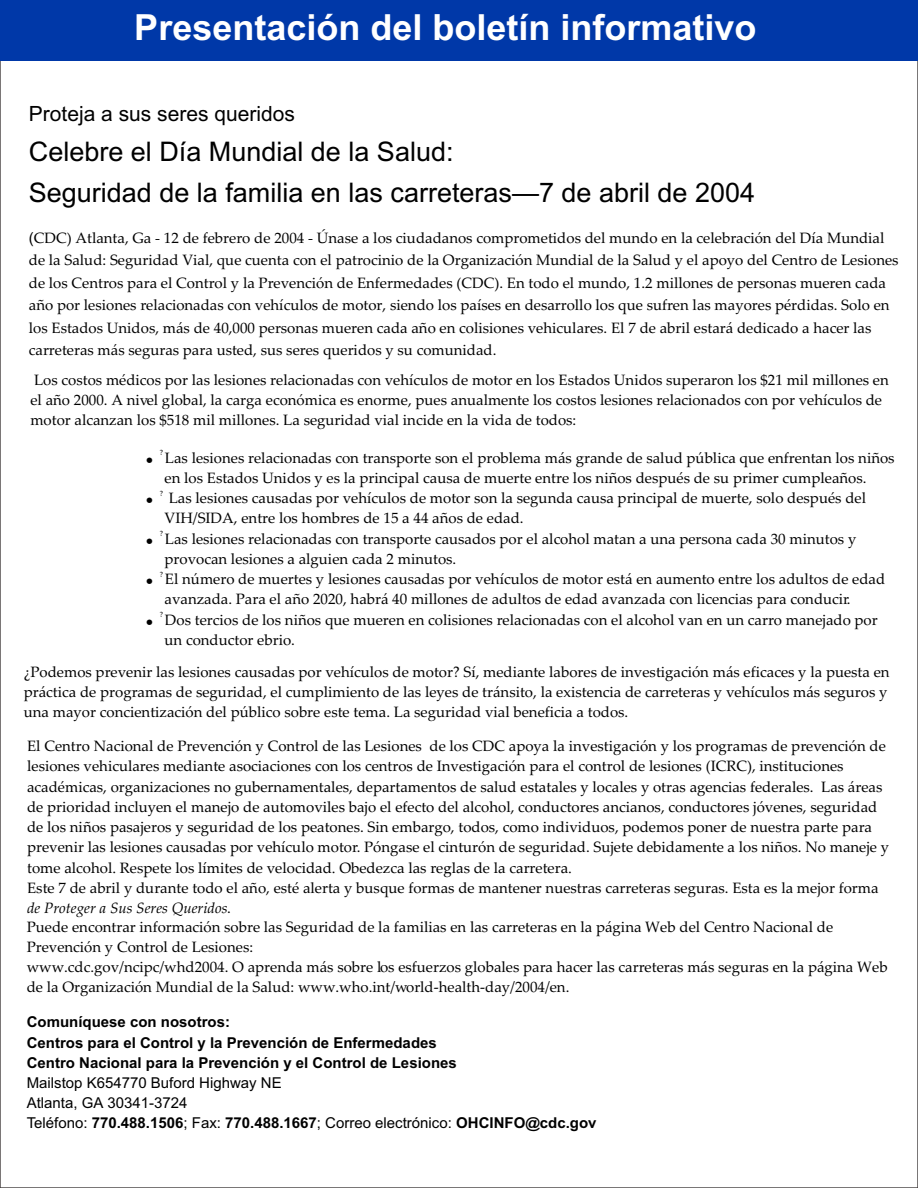
<style>
.page{position:relative;width:918px;height:1188px;background:#fff}
.page>*{position:absolute;margin:0;border:0;box-sizing:border-box;transform-origin:0 0}
.t1{font:700 36px "Arial";color:#fff}
.t2{font:27px/41.4px "Arial";color:#000}
.t3{font:21px "Arial";color:#000}
.t4{font:15px/20.2px "Palatino Linotype";color:#000}
.t5{font:15px/20.1px "Arial";color:#000}
.t6{font:700 15px/20.1px "Arial";color:#000}
.t7{font:italic 15px "Palatino Linotype";color:#000}
.t8{font:7.5px "Palatino Linotype";color:#000}
.s1{font-family:"Arial"}
.s2{font-style:normal}
.s3{font-weight:700}
</style>
<div class="page">
<div style="left:0;top:0;width:918px;height:60px;background:#0038a8"></div>
<p class="t1" style="left:134px;top:14px;width:624px">Presentación del boletín informativo</p>
<p class="t3" style="left:29px;top:106px;width:268px">Proteja a sus seres queridos</p>
<p class="t2" style="left:29px;top:133px;width:728px">Celebre el Día Mundial de la Salud:<br>Seguridad de la familia en las carreteras—7 de abril de 2004</p>
<p class="t4" style="left:29px;top:229px;width:857px"><span class="s1">(</span>CDC) Atlanta, Ga - 12 de febrero de 2004 - Únase a los ciudadanos comprometidos del mundo en la celebración del Día Mundial</p>
<p class="t4" style="left:29px;top:249px;width:871px;line-height:22.5px">de la Salud: Seguridad Vial, que cuenta con el patrocinio de la Organización Mundial de la Salud y el apoyo del Centro de Lesiones de los Centros para el Control y la Prevención de Enfermedades (CDC). En todo el mundo, 1.2 millones de personas mueren cada año por lesiones relacionadas con vehículos de motor, siendo los países en desarrollo los que sufren las mayores pérdidas. Solo en los Estados Unidos, más de 40,000 personas mueren cada año en colisiones vehiculares. El 7 de abril estará dedicado a hacer las</p>
<p class="t4" style="left:30px;top:371px;width:860px">Los costos médicos por las lesiones relacionadas con vehículos de motor en los Estados Unidos superaron los $21 mil millones en el año 2000. A nivel global, la carga económica es enorme, pues anualmente los costos lesiones relacionados con por vehículos de</p>
<p class="t4" style="left:29px;top:342px;width:469px">carreteras más seguras para usted, sus seres queridos y su comunidad.</p>
<p class="t4" style="left:30px;top:412px;width:547px">motor alcanzan los $518 mil millones. La seguridad vial incide en la vida de todos:</p>
<p class="t4" style="left:165px;top:449px;width:732px">Las lesiones relacionadas con transporte son el problema más grande de salud pública que enfrentan los niños en los Estados Unidos y es la principal causa de muerte entre los niños después de su primer cumpleaños.</p>
<p class="t4" style="left:165px;top:490px;width:703px">Las lesiones causadas por vehículos de motor son la segunda causa principal de muerte, solo después del<br>VIH/SIDA, entre los hombres de 15 a 44 años de edad.<br>Las lesiones relacionadas con transporte causados por el alcohol matan a una persona cada 30 minutos y</p>
<p class="t4" style="left:165px;top:571px;width:722px">El número de muertes y lesiones causadas por vehículos de motor está en aumento entre los adultos de edad avanzada. Para el año 2020, habrá 40 millones de adultos de edad avanzada con licencias para conducir.<br>Dos tercios de los niños que mueren en colisiones relacionadas con el alcohol van en un carro manejado por</p>
<p class="t4" style="left:24px;top:663px;width:867px">¿Podemos prevenir las lesiones causadas por vehículos de motor? Sí, mediante labores de investigación más eficaces y la puesta en</p>
<p class="t8" style="left:160px;top:450px;width:5px">?</p>
<p class="t8" style="left:160px;top:490px;width:5px">?</p>
<p class="t8" style="left:160px;top:531px;width:5px">?</p>
<p class="t4" style="left:165px;top:550px;width:293px">provocan lesiones a alguien cada 2 minutos.</p>
<p class="t8" style="left:160px;top:571px;width:5px">?</p>
<p class="t8" style="left:160px;top:612px;width:5px">?</p>
<p class="t4" style="left:165px;top:631px;width:132px">un conductor ebrio.</p>
<p class="t4" style="left:24px;top:683px;width:865px">práctica de programas de seguridad, el cumplimiento de las leyes de tránsito, la existencia de carreteras y vehículos más seguros y una mayor concientización del público sobre este tema. La seguridad vial beneficia a todos.</p>
<p class="t4" style="left:27px;top:738px;width:864px">El Centro Nacional de Prevención y Control de las Lesiones de los CDC apoya la investigación y los programas de prevención de lesiones vehiculares mediante asociaciones con los centros de Investigación para el control de lesiones (ICRC), instituciones académicas, organizaciones no gubernamentales, departamentos de salud estatales y locales y otras agencias federales. Las áreas de prioridad incluyen el manejo de automoviles bajo el efecto del alcohol, conductores ancianos, conductores jóvenes, seguridad de los niños pasajeros y seguridad de los peatones. Sin embargo, todos, como individuos, podemos poner de nuestra parte para prevenir las lesiones causadas por vehículo motor. Póngase el cinturón de seguridad. Sujete debidamente a los niños. No maneje y tome alcohol. Respete los límites de velocidad. Obedezca las reglas de la carretera.</p>
<p class="t4" style="left:27px;top:880px;width:853px">Este 7 de abril y durante todo el año, esté alerta y busque formas de mantener nuestras carreteras seguras. Esta es la mejor forma</p>
<p class="t7" style="left:27px;top:902px;width:205px">de Proteger a Sus Seres Queridos<span class="s2">.</span></p>
<p class="t4" style="left:27px;top:918px;width:808px">Puede encontrar información sobre las Seguridad de la familias en las carreteras en la página Web del Centro Nacional de</p>
<p class="t4" style="left:27px;top:938px;width:228px">Prevención y Control de Lesiones:</p>
<p class="t4" style="left:27px;top:959px;width:862px">www.cdc.gov/ncipc/whd2004. O aprenda más sobre los esfuerzos globales para hacer las carreteras más seguras en la página Web de la Organización Mundial de la Salud: www.who.int/world-health-day/2004/en.</p>
<p class="t6" style="left:27px;top:1014px;width:432px">Comuníquese con nosotros:<br>Centros para el Control y la Prevención de Enfermedades<br>Centro Nacional para la Prevención y el Control de Lesiones</p>
<p class="t5" style="left:27px;top:1074px;width:571px">Mailstop K654770 Buford Highway NE<br>Atlanta, GA 30341-3724<br>Teléfono: <span class="s3">770.488.1506</span>; Fax: <span class="s3">770.488.1667</span>; Correo electrónico: <span class="s3">OHCINFO@cdc.gov</span></p>
</div>
